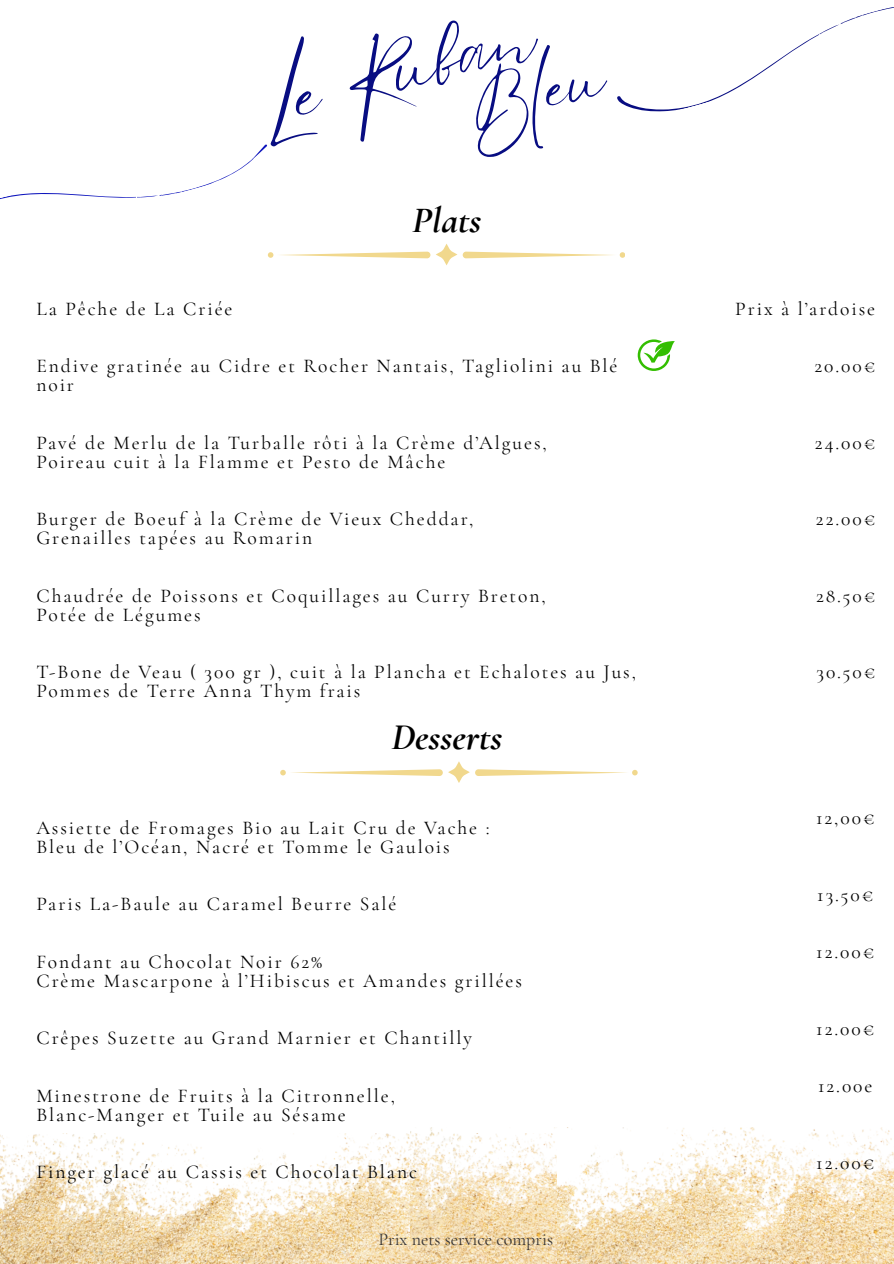
<style>
.page{position:relative;width:894px;height:1264px;background:#fff}
.page>*{position:absolute;margin:0;border:0;box-sizing:border-box;transform-origin:0 0}
.t1{font:77.25px "Eyesome Script";color:#080d82}
.t2{font:69.6px "Eyesome Script";color:#080d82}
.t3{font:italic 700 37.5px "Cormorant Garamond";color:#000}
.t4{font:19.5px/19.2px "Cormorant Garamond";letter-spacing:.1em;color:#000}
.t5{font:18px "Cormorant Garamond";color:#373434}
</style>
<div class="page">
<svg style="left:0;top:7px;width:893px;height:258px"></svg>
<img style="left:410px;top:1127px;width:483px;height:136px">
<img style="left:0;top:1133px;width:556px;height:130px">
<svg style="left:637px;top:339px;width:37px;height:32px"></svg>
<svg style="left:280px;top:769px;width:162px;height:7px"></svg>
<svg style="left:475px;top:769px;width:162px;height:7px"></svg>
<svg style="left:448px;top:761px;width:21px;height:21px"></svg>
<h1 class="t1" style="left:243px;top:57px;width:288px;rotate:-15deg">Le Ruban</h1>
<p class="t2" style="left:452px;top:67px;width:146px;rotate:-15deg">Bleu</p>
<p class="t4" style="left:36px;top:299px;width:198px">La Pêche de La Criée</p>
<h1 class="t3" style="left:412px;top:197px;width:70px">Plats</h1>
<h2 class="t4" style="left:36px;top:356px;width:582px">Endive gratinée au Cidre et Rocher Nantais, Tagliolini au Blé noir</h2>
<p class="t4" style="left:36px;top:433px;width:512px">Pavé de Merlu de la Turballe rôti à la Crème d’Algues,</p>
<p class="t4" style="left:36px;top:452px;width:410px">Poireau cuit à la Flamme et Pesto de Mâche</p>
<p class="t4" style="left:36px;top:509px;width:438px">Burger de Boeuf à la Crème de Vieux Cheddar,</p>
<p class="t4" style="left:36px;top:528px;width:277px">Grenailles tapées au Romarin</p>
<p class="t4" style="left:36px;top:586px;width:511px">Chaudrée de Poissons et Coquillages au Curry Breton,</p>
<p class="t4" style="left:36px;top:605px;width:166px">Potée de Légumes</p>
<p class="t4" style="left:36px;top:662px;width:601px">T-Bone de Veau ( 300 gr ), cuit à la Plancha et Echalotes au Jus,</p>
<p class="t4" style="left:36px;top:681px;width:325px">Pommes de Terre Anna Thym frais</p>
<p class="t3" style="left:391px;top:714px;width:112px">Desserts</p>
<p class="t4" style="left:36px;top:818px;width:454px">Assiette de Fromages Bio au Lait Cru de Vache :</p>
<p class="t4" style="left:36px;top:837px;width:415px">Bleu de l’Océan, Nacré et Tomme le Gaulois</p>
<h2 class="t4" style="left:36px;top:894px;width:361px">Paris La-Baule au Caramel Beurre Salé</h2>
<p class="t4" style="left:36px;top:951px;width:287px">Fondant au Chocolat Noir 62%</p>
<p class="t4" style="left:36px;top:971px;width:487px">Crème Mascarpone à l’Hibiscus et Amandes grillées</p>
<p class="t4" style="left:36px;top:1028px;width:437px">Crêpes Suzette au Grand Marnier et Chantilly</p>
<p class="t4" style="left:36px;top:1085px;width:360px">Minestrone de Fruits à la Citronnelle,</p>
<p class="t4" style="left:36px;top:1104px;width:311px">Blanc-Manger et Tuile au Sésame</p>
<p class="t4" style="left:36px;top:1162px;width:382px">Finger glacé au Cassis et Chocolat Blanc</p>
<p class="t5" style="left:378px;top:1227px;width:176px">Prix nets service compris</p>
<p class="t4" style="left:735px;top:299px;width:141px">Prix à l’ardoise</p>
<p class="t4" style="left:814px;top:356px;width:62px">20.00€</p>
<p class="t4" style="left:814px;top:433px;width:62px">24.00€</p>
<p class="t4" style="left:815px;top:509px;width:61px">22.00€</p>
<p class="t4" style="left:815px;top:586px;width:61px">28.50€</p>
<p class="t4" style="left:816px;top:662px;width:60px">30.50€</p>
<p class="t4" style="left:815px;top:808px;width:60px">12,00€</p>
<p class="t4" style="left:817px;top:884px;width:57px">13.50€</p>
<p class="t4" style="left:816px;top:942px;width:59px">12.00€</p>
<p class="t4" style="left:816px;top:1018px;width:59px">12.00€</p>
<p class="t4" style="left:817px;top:1076px;width:56px">12.00e</p>
<p class="t4" style="left:816px;top:1152px;width:59px">12.00€</p>
</div>
